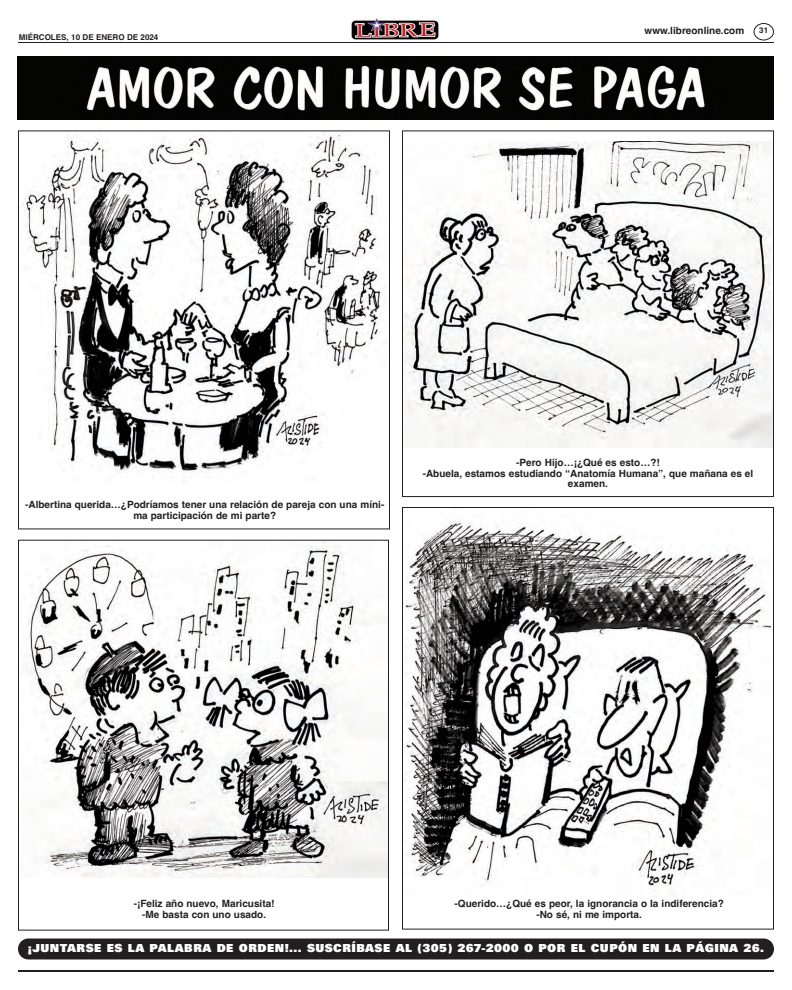
<style>
.page{position:relative;width:792px;height:990px;background:#fff}
.page>*{position:absolute;margin:0;border:0;box-sizing:border-box;transform-origin:0 0}
.t1{font:12px "Univers Ultra Bold DTC";letter-spacing:.035em;color:#fff}
.t2{font:700 10px/10.5px "Helvetica";color:#231f20;text-align:center}
.t3{font:700 8px "Helvetica";color:#231f20}
</style>
<div class="page">
<hr style="left:18px;top:42px;width:756px;height:1px;background:#231f20">
<div style="left:351px;top:18px;width:90px;height:22px;background:linear-gradient(to bottom,#fff,#fff)"></div>
<img style="left:351px;top:18px;width:87px;height:22px">
<svg style="left:754px;top:23px;width:20px;height:18px"></svg>
<div style="left:18px;top:938px;width:756px;height:22px;background:#231f20;border-radius:10px"></div>
<hr style="left:18px;top:970px;width:756px;height:2px;background:#231f20">
<img style="left:20px;top:542px;width:367px;height:336px">
<div style="left:18px;top:540px;width:371px;height:391px;border:1px solid #231f20"></div>
<img style="left:404px;top:519px;width:367px;height:373px">
<div style="left:402px;top:507px;width:372px;height:423px;border:1px solid #231f20"></div>
<img style="left:23px;top:133px;width:360px;height:341px">
<div style="left:18px;top:130px;width:372px;height:399px;border:1px solid #231f20"></div>
<img style="left:18px;top:57px;width:756px;height:63px">
<img style="left:404px;top:141px;width:368px;height:306px">
<div style="left:402px;top:130px;width:372px;height:367px;border:1px solid #231f20"></div>
<p class="t3" style="left:19px;top:34px;width:141px">MIÉRCOLES, 10 DE ENERO DE 2024</p>
<p class="t2" style="left:645px;top:27px;width:101px">www.libreonline.com</p>
<p class="t3" style="left:759px;top:27px;width:10px">31</p>
<p class="t2" style="left:25px;top:501px;width:361px">-Albertina querida…¿Podríamos tener una relación de pareja con una míni&shy;ma participación de mi parte?</p>
<p class="t2" style="left:423px;top:459px;width:332px">-Pero Hijo…¡¿Qué es esto…?!<br>-Abuela, estamos estudiando “Anatomía Humana”, que mañana es el examen.</p>
<p class="t2" style="left:134px;top:900px;width:142px">-¡Feliz año nuevo, Maricusita! -Me basta con uno usado.</p>
<p class="t2" style="left:455px;top:900px;width:271px">-Querido…¿Qué es peor, la ignorancia o la indiferencia? -No sé, ni me importa.</p>
<p class="t1" style="left:28px;top:944px;width:738px">¡JUNTARSE ES LA PALABRA DE ORDEN!... SUSCRÍBASE AL (305) 267-2000 O POR EL CUPÓN EN LA PÁGINA 26.</p>
</div>
